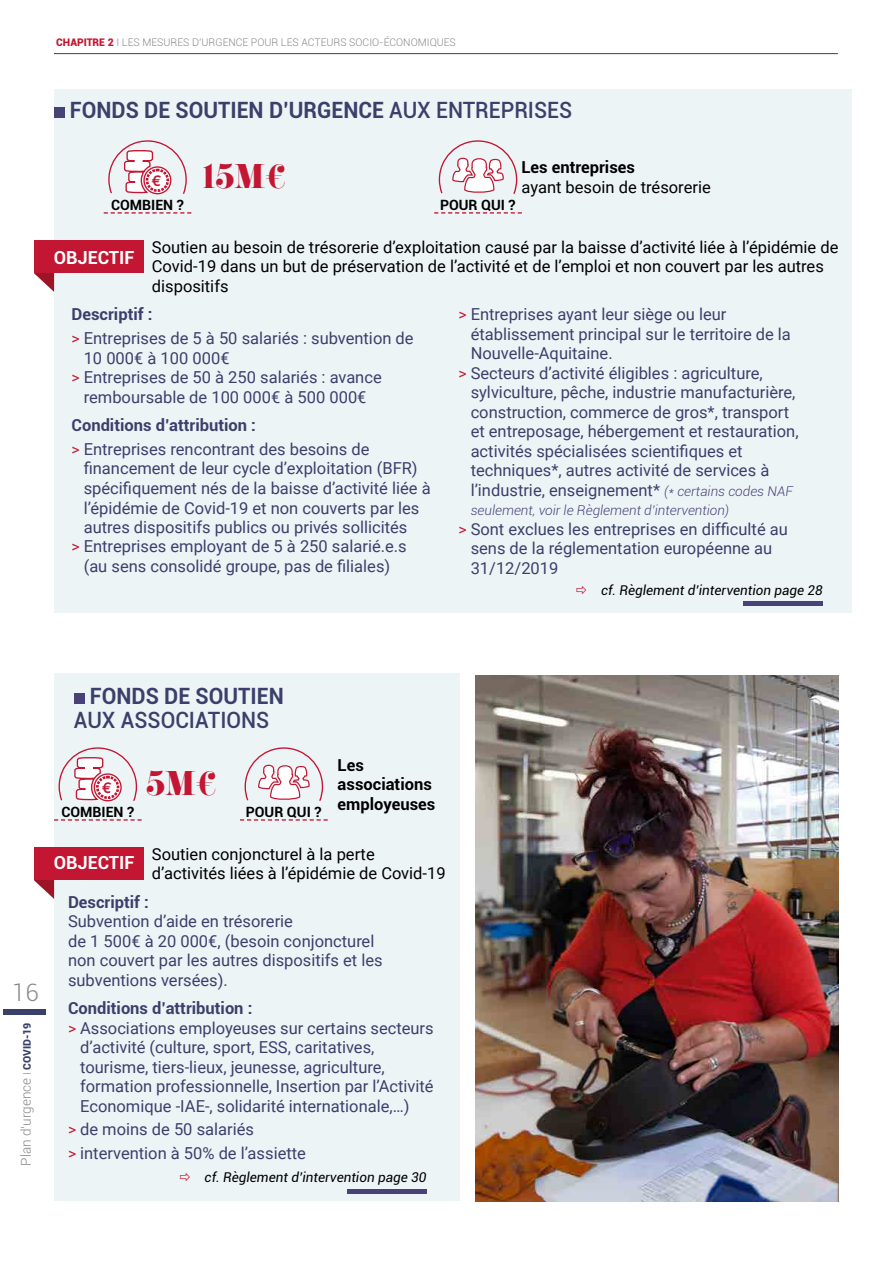
<style>
.page{position:relative;width:893px;height:1263px;background:#fff}
.page>*{position:absolute;margin:0;border:0;box-sizing:border-box;transform-origin:0 0}
.t1{font:30px "Eloquent JF Pro";color:#c31632}
.t2{font:300 24px "Roboto";color:#878787}
.t3{font:700 22.5px "Roboto";color:#3b406b;scale:.95 1}
.t4{font:500 22.5px "Roboto";color:#3b406b;scale:.95 1}
.t5{font:700 18px "Roboto";color:#fff}
.t6{font:16.5px/19.5px "Roboto";color:#3b406b}
.t7{font:16.5px/19.5px "Roboto";color:#000}
.t8{font:700 16.5px/19.5px "Roboto";color:#000}
.t9{font:700 16.5px "Roboto";color:#3b406b}
.t10{font:700 14.1px "Roboto";color:#000}
.t11{font:700 14.1px "Te X Gyre Adventor";color:#c31632}
.t12{font:italic 13.5px "Roboto";color:#000}
.t13{font:italic 300 13.5px "Roboto";color:#484278}
.t14{font:300 13.5px "Roboto";color:#878787}
.t15{font:300 10.5px "Roboto";color:#878787}
.s1{font-weight:900;color:#c31632}
.s2{color:#837f9e}
.s3{font-weight:500}
.s4{font-weight:700}
.s5{font-size:15.75px;color:#c31632}
.s6{font-weight:300;font-style:italic;font-size:13.5px;color:#484278}
.s7{font-size:10.5px;color:#837f9e}
.s8{font-weight:900;font-size:10.5px;color:#3b406b}
</style>
<div class="page">
<div style="left:4px;top:1009px;width:42px;height:6px;background:#3b406b"></div>
<hr style="left:54px;top:53px;width:784px;height:1px;background:#3b406b">
<div style="left:54px;top:673px;width:405px;height:527px;background:#edf4f6"></div>
<div style="left:54px;top:89px;width:797px;height:523px;background:#edf4f6"></div>
<div style="left:74px;top:693px;width:11px;height:11px;background:#484278"></div>
<svg style="left:34px;top:880px;width:20px;height:19px"></svg>
<div style="left:34px;top:847px;width:109px;height:33px;background:#c31632"></div>
<div style="left:347px;top:1189px;width:79px;height:5px;background:#484278"></div>
<div style="left:54px;top:107px;width:11px;height:11px;background:#484278"></div>
<svg style="left:34px;top:273px;width:20px;height:19px"></svg>
<div style="left:34px;top:240px;width:109px;height:33px;background:#c31632"></div>
<div style="left:743px;top:601px;width:80px;height:5px;background:#484278"></div>
<svg style="left:104px;top:140px;width:87px;height:74px"></svg>
<svg style="left:434px;top:212px;width:88px;height:2px"></svg>
<svg style="left:438px;top:140px;width:80px;height:54px"></svg>
<svg style="left:54px;top:747px;width:88px;height:74px"></svg>
<svg style="left:240px;top:819px;width:88px;height:2px"></svg>
<svg style="left:244px;top:747px;width:80px;height:54px"></svg>
<img style="left:475px;top:675px;width:364px;height:526px">
<p class="t15" style="left:56px;top:35px;width:401px"><span class="s1">CHAPITRE 2</span> <span class="s2">I</span> LES MESURES D’URGENCE POUR LES ACTEURS SOCIO-ÉCONOMIQUES</p>
<h3 class="t3" style="left:70px;top:94px;width:530px">FONDS DE SOUTIEN D’URGENCE <span class="s3">AUX ENTREPRISES</span></h3>
<p class="t8" style="left:521px;top:157px;width:115px">Les entreprises</p>
<p class="t7" style="left:521px;top:177px;width:191px">ayant besoin de trésorerie</p>
<h1 class="t1" style="left:202px;top:160px;width:85px">15M€</h1>
<p class="t11" style="left:152px;top:168px;width:9px">€</p>
<p class="t10" style="left:111px;top:195px;width:74px">COMBIEN ?</p>
<p class="t10" style="left:440px;top:195px;width:77px">POUR QUI ?</p>
<p class="t5" style="left:54px;top:245px;width:82px">OBJECTIF</p>
<p class="t7" style="left:152px;top:236px;width:688px">Soutien au besoin de trésorerie d’exploitation causé par la baisse d’activité liée à l’épidémie de<br>Covid-19 dans un but de préservation de l’activité et de l’emploi et non couvert par les autres dispositifs</p>
<p class="t6" style="left:72px;top:302px;width:344px;line-height:23.7px"><span class="s4">Descriptif :<br></span><span class="s5">&gt;</span> Entreprises de 5 à 50 salariés : subvention de</p>
<p class="t6" style="left:84px;top:347px;width:147px">10 000€ à 100 000€</p>
<p class="t6" style="left:72px;top:367px;width:312px"><span class="s5">&gt;</span> Entreprises de 50 à 250 salariés : avance</p>
<p class="t6" style="left:84px;top:386px;width:284px">remboursable de 100 000€ à 500 000€</p>
<p class="t6" style="left:72px;top:413px;width:299px;line-height:23.7px"><span class="s4">Conditions d’attribution :<br></span><span class="s5">&gt;</span> Entreprises rencontrant des besoins de</p>
<p class="t6" style="left:84px;top:458px;width:335px">financement de leur cycle d’exploitation (BFR)</p>
<p class="t6" style="left:84px;top:478px;width:349px">spécifiquement nés de la baisse d’activité liée à</p>
<p class="t6" style="left:84px;top:497px;width:337px">l’épidémie de Covid-19 et non couverts par les</p>
<p class="t6" style="left:84px;top:517px;width:325px">autres dispositifs publics ou privés sollicités</p>
<p class="t6" style="left:72px;top:536px;width:337px"><span class="s5">&gt;</span> Entreprises employant de 5 à 250 salarié.e.s</p>
<p class="t6" style="left:84px;top:556px;width:308px">(au sens consolidé groupe, pas de filiales)</p>
<p class="t6" style="left:459px;top:304px;width:269px"><span class="s5">&gt;</span> Entreprises ayant leur siège ou leur</p>
<p class="t6" style="left:471px;top:324px;width:322px">établissement principal sur le territoire de la</p>
<p class="t6" style="left:471px;top:343px;width:144px">Nouvelle-Aquitaine.</p>
<p class="t6" style="left:459px;top:363px;width:306px"><span class="s5">&gt;</span> Secteurs d’activité éligibles : agriculture,</p>
<p class="t6" style="left:471px;top:382px;width:326px">sylviculture, pêche, industrie manufacturière,</p>
<p class="t6" style="left:471px;top:402px;width:320px">construction, commerce de gros*, transport</p>
<p class="t6" style="left:471px;top:421px;width:329px">et entreposage, hébergement et restauration,</p>
<p class="t6" style="left:471px;top:441px;width:274px">activités spécialisées scientifiques et</p>
<p class="t6" style="left:471px;top:460px;width:300px">techniques*, autres activité de services à</p>
<p class="t6" style="left:471px;top:480px;width:324px">l’industrie, enseignement* <span class="s6">(* certains codes NAF</span></p>
<p class="t13" style="left:471px;top:501px;width:260px">seulement, voir le Règlement d’intervention)</p>
<p class="t6" style="left:471px;top:519px;width:319px;text-indent:-12px"><span class="s5">&gt;</span> Sont exclues les entreprises en difficulté au sens de la réglementation européenne au<br>31/12/2019</p>
<p class="t12" style="left:601px;top:581px;width:223px">cf. Règlement d’intervention page 28</p>
<h2 class="t2" style="left:12px;top:976px;width:28px">16</h2>
<p class="t14" style="left:17px;top:1166px;width:145px;rotate:-90deg">Plan d’urgence <span class="s7">I</span> <span class="s8">COVID-19</span></p>
<h3 class="t3" style="left:90px;top:680px;width:206px">FONDS DE SOUTIEN</h3>
<h3 class="t4" style="left:74px;top:704px;width:207px">AUX ASSOCIATIONS</h3>
<h1 class="t1" style="left:146px;top:767px;width:72px">5M€</h1>
<p class="t11" style="left:103px;top:775px;width:9px">€</p>
<p class="t10" style="left:61px;top:802px;width:74px">COMBIEN ?</p>
<p class="t10" style="left:246px;top:802px;width:77px">POUR QUI ?</p>
<p class="t8" style="left:338px;top:754px;width:99px">Les associations employeuses</p>
<p class="t5" style="left:54px;top:850px;width:82px">OBJECTIF</p>
<p class="t7" style="left:152px;top:843px;width:295px">Soutien conjoncturel à la perte d’activités liées à l’épidémie de Covid-19</p>
<p class="t9" style="left:68px;top:890px;width:82px">Descriptif :</p>
<p class="t6" style="left:68px;top:911px;width:316px">Subvention d’aide en trésorerie<br>de 1 500€ à 20 000€, (besoin conjoncturel non couvert par les autres dispositifs et les subventions versées).</p>
<p class="t9" style="left:68px;top:996px;width:186px">Conditions d’attribution :</p>
<p class="t6" style="left:68px;top:1017px;width:367px"><span class="s5">&gt;</span> Associations employeuses sur certains secteurs</p>
<p class="t6" style="left:80px;top:1037px;width:296px">d’activité (culture, sport, ESS, caritatives,</p>
<p class="t6" style="left:80px;top:1056px;width:306px">tourisme, tiers-lieux, jeunesse, agriculture,</p>
<p class="t6" style="left:80px;top:1076px;width:355px">formation professionnelle, Insertion par l’Activité</p>
<p class="t6" style="left:80px;top:1095px;width:331px">Economique -IAE-, solidarité internationale,…)</p>
<p class="t6" style="left:68px;top:1117px;width:239px;line-height:23.7px"><span class="s5">&gt;</span> de moins de 50 salariés<br><span class="s5">&gt;</span> intervention à 50% de l’assiette</p>
<p class="t12" style="left:205px;top:1168px;width:223px">cf. Règlement d’intervention page 30</p>
</div>
